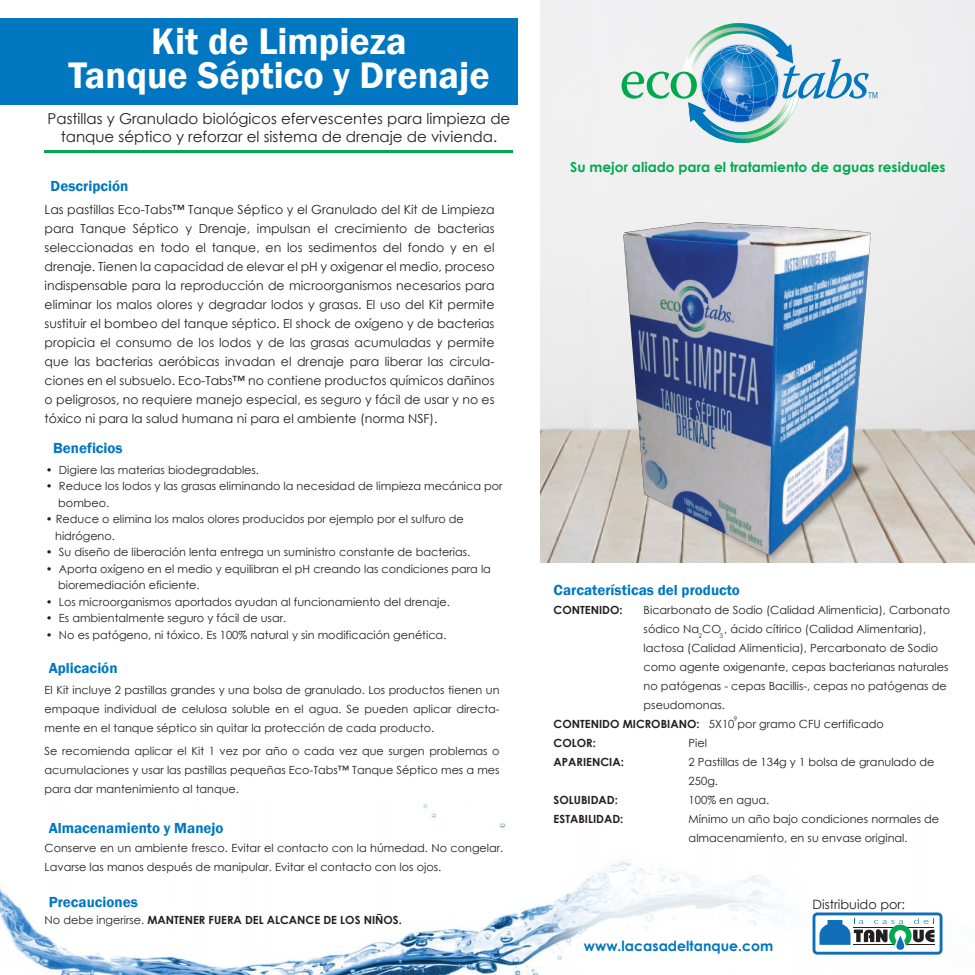
<style>
.page{position:relative;width:975px;height:975px;background:#fff}
.page>*{position:absolute;margin:0;border:0;box-sizing:border-box;transform-origin:0 0}
.t1{font:600 38px "Franklin Gothic";color:#fff}
.t2{font:15px/18px "Century Gothic";color:#231f20;text-align:center}
.t3{font:600 15px "Franklin Gothic";color:#0077c0}
.t4{font:700 14px "Century Gothic";color:#0077c0}
.t5{font:700 13.75px "Century Gothic";color:#00a94e}
.t6{font:12.88px "Century Gothic";color:#231f20}
.t7{font:12.5px/19px "Century Gothic";color:#231f20;text-align:justify}
.t8{font:11.25px/19px "Century Gothic";color:#231f20}
.t9{font:700 11.25px "Century Gothic";color:#231f20}
.t10{font:6.38px "Century Gothic";color:#231f20}
.s1{font-weight:400}
.s2{font-weight:700}
</style>
<div class="page">
<div style="left:0;top:18px;width:518px;height:86px;background:#0077c0"></div>
<hr style="left:45px;top:150px;width:468px;height:3px;background:#00a94e">
<img style="left:540px;top:0;width:435px;height:563px">
<img style="left:598px;top:407px;width:315px;height:156px">
<img style="left:0;top:804px;width:509px;height:171px">
<img style="left:509px;top:861px;width:213px;height:114px">
<svg style="left:622px;top:23px;width:255px;height:122px"></svg>
<img style="left:605px;top:198px;width:291px;height:365px">
<svg style="left:813px;top:912px;width:130px;height:43px"></svg>
<svg style="left:577px;top:920px;width:218px;height:55px"></svg>
<h1 class="t1" style="left:151px;top:19px;width:257px">Kit de Limpieza</h1>
<h1 class="t1" style="left:68px;top:53px;width:423px">Tanque Séptico y Drenaje</h1>
<h2 class="t2" style="left:48px;top:109px;width:464px">Pastillas y Granulado biológicos efervescentes para limpieza de tanque séptico y reforzar el sistema de drenaje de vivienda.</h2>
<h2 class="t3" style="left:51px;top:177px;width:79px">Descripción</h2>
<p class="t7" style="left:45px;top:200px;width:452px">Las pastillas Eco-Tabs™ Tanque Séptico y el Granulado del Kit de Limpieza para Tanque Séptico y Drenaje, impulsan el crecimiento de bacterias seleccionadas en todo el tanque, en los sedimentos del fondo y en el drenaje. Tienen la capacidad de elevar el pH y oxigenar el medio, proceso indispensable para la reproducción de microorganismos necesarios para eliminar los malos olores y degradar lodos y grasas. El uso del Kit permite sustituir el bombeo del tanque séptico. El shock de oxígeno y de bacterias propicia el consumo de los lodos y de las grasas acumuladas y permite que las bacterias aeróbicas invadan el drenaje para liberar las circula&shy;ciones en el subsuelo. Eco-Tabs™ no contiene productos químicos dañinos o peligrosos, no requiere manejo especial, es seguro y fácil de usar y no es tóxico ni para la salud humana ni para el ambiente (norma NSF).</p>
<h2 class="t3" style="left:53px;top:439px;width:71px">Beneficios</h2>
<p class="t8" style="left:46px;top:460px;width:215px">• Digiere las materias biodegradables.</p>
<p class="t8" style="left:58px;top:477px;width:446px;line-height:16.5px;text-indent:-12px">• Reduce los lodos y las grasas eliminando la necesidad de limpieza mecánica por bombeo.</p>
<p class="t8" style="left:55px;top:510px;width:410px;line-height:16.5px;text-indent:-9px">• Reduce o elimina los malos olores producidos por ejemplo por el sulfuro de hidrógeno.</p>
<p class="t8" style="left:46px;top:542px;width:426px">• Su diseño de liberación lenta entrega un suministro constante de bacterias.</p>
<p class="t8" style="left:58px;top:560px;width:434px;line-height:16.5px;text-indent:-12px">• Aporta oxígeno en el medio y equilibran el pH creando las condiciones para la bioremediación eficiente.</p>
<p class="t8" style="left:46px;top:592px;width:405px">• Los microorganismos aportados ayudan al funcionamiento del drenaje.</p>
<p class="t8" style="left:46px;top:608px;width:242px">• Es ambientalmente seguro y fácil de usar.</p>
<p class="t8" style="left:46px;top:625px;width:402px">• No es patógeno, ni tóxico. Es 100% natural y sin modificación genética.</p>
<h2 class="t3" style="left:49px;top:659px;width:70px">Aplicación</h2>
<p class="t8" style="left:45px;top:680px;width:457px;text-align:justify">El Kit incluye 2 pastillas grandes y una bolsa de granulado. Los productos tienen un empaque individual de celulosa soluble en el agua. Se pueden aplicar directa&shy;mente en el tanque séptico sin quitar la protección de cada producto.</p>
<p class="t8" style="left:45px;top:741px;width:457px;text-align:justify">Se recomienda aplicar el Kit 1 vez por año o cada vez que surgen problemas o acumulaciones y usar las pastillas pequeñas Eco-Tabs™ Tanque Séptico mes a mes para dar mantenimiento al tanque.</p>
<h2 class="t3" style="left:49px;top:820px;width:176px">Almacenamiento y Manejo</h2>
<p class="t8" style="left:45px;top:838px;width:460px">Conserve en un ambiente fresco. Evitar el contacto con la húmedad. No congelar.<br>Lavarse las manos después de manipular. Evitar el contacto con los ojos.</p>
<h2 class="t3" style="left:49px;top:893px;width:91px">Precauciones</h2>
<p class="t9" style="left:45px;top:913px;width:359px"><span class="s1">No debe ingerirse.</span> MANTENER FUERA DEL ALCANCE DE LOS NIÑOS.</p>
<p class="t5" style="left:570px;top:158px;width:377px">Su mejor aliado para el tratamiento de aguas residuales</p>
<h2 class="t3" style="left:554px;top:582px;width:188px">Carcaterísticas del producto</h2>
<p class="t9" style="left:554px;top:603px;width:71px">CONTENIDO:</p>
<p class="t8" style="left:644px;top:600px;width:308px">Bicarbonato de Sodio (Calidad Alimenticia), Carbonato</p>
<p class="t8" style="left:644px;top:619px;width:284px">sódico Na CO , ácido cítirico (Calidad Alimentaria),</p>
<p class="t8" style="left:644px;top:638px;width:296px">lactosa (Calidad Alimenticia), Percarbonato de Sodio</p>
<p class="t8" style="left:644px;top:657px;width:306px">como agente oxigenante, cepas bacterianas naturales</p>
<p class="t8" style="left:644px;top:676px;width:305px">no patógenas - cepas Bacillis-, cepas no patógenas de</p>
<p class="t8" style="left:644px;top:695px;width:83px">pseudomonas.</p>
<p class="t8" style="left:554px;top:714px;width:332px"><span class="s2">CONTENIDO MICROBIANO:</span> 5X10 por gramo CFU certificado</p>
<p class="t9" style="left:554px;top:736px;width:44px">COLOR:</p>
<p class="t8" style="left:689px;top:733px;width:20px">Piel</p>
<p class="t9" style="left:554px;top:755px;width:72px">APARIENCIA:</p>
<p class="t8" style="left:689px;top:752px;width:247px">2 Pastillas de 134g y 1 bolsa de granulado de<br>250g.</p>
<p class="t9" style="left:554px;top:793px;width:66px">SOLUBIDAD:</p>
<p class="t8" style="left:689px;top:790px;width:82px">100% en agua.</p>
<p class="t9" style="left:554px;top:812px;width:71px">ESTABILIDAD:</p>
<p class="t8" style="left:689px;top:809px;width:252px">Mínimo un año bajo condiciones normales de almacenamiento, en su envase original.</p>
<p class="t10" style="left:699px;top:632px;width:5px">2</p>
<p class="t10" style="left:719px;top:632px;width:5px">3</p>
<p class="t10" style="left:734px;top:714px;width:5px">9</p>
<p class="t4" style="left:584px;top:937px;width:191px">www.lacasadeltanque.com</p>
<p class="t6" style="left:813px;top:896px;width:94px">Distribuido por:</p>
</div>
